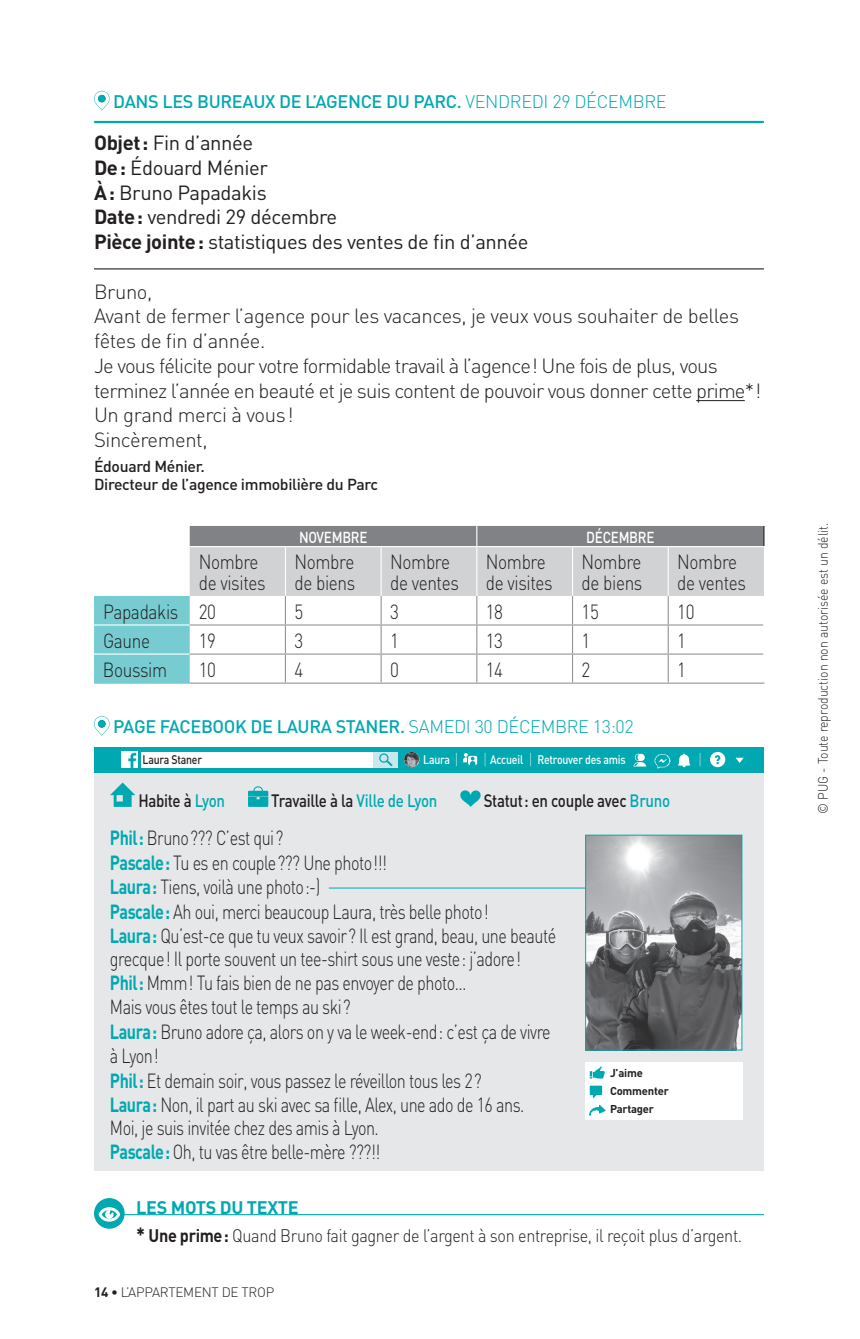
<style>
.page{position:relative;width:860px;height:1339px;background:#fff}
.page>*{position:absolute;margin:0;border:0;box-sizing:border-box;transform-origin:0 0}
.t1{font:300 20.25px/24.5px "DIN";letter-spacing:-.03em;color:#231f20;scale:.8 1}
.t2{font:300 20.25px/24.8px "DIN";letter-spacing:-.03em;color:#231f20}
.t3{font:300 20.25px/20.2px "DIN";letter-spacing:-.03em;color:#231f20;scale:.85 1}
.t4{font:20.25px/24.8px "DIN";letter-spacing:-.02em;color:#231f20}
.t5{font:500 18px "DIN";letter-spacing:-.02em;color:#00a9b1}
.t6{font:300 18px/27.7px "DIN";letter-spacing:-.02em;color:#231f20;scale:.9 1}
.t7{font:500 17.78px "DIN";letter-spacing:-.02em;color:#231f20;scale:.85 1}
.t8{font:500 15.75px/18px "DIN";letter-spacing:-.02em;color:#231f20}
.t9{font:500 15.75px "DIN";letter-spacing:-.02em;color:#fff;scale:.85 1}
.t10{font:300 13.5px "DIN";color:#231f20;scale:.9 1}
.t11{font:300 13.5px "DIN";letter-spacing:-.02em;color:#231f20}
.t12{font:500 12.38px "DIN";letter-spacing:-.02em;color:#fff;scale:.85 1}
.t13{font:500 12.38px "DIN";letter-spacing:-.02em;color:#231f20;scale:.85 1}
.t14{font:700 11.25px/18px "DIN";letter-spacing:-.02em;color:#231f20}
.s1{font-weight:300}
.s2{font-weight:700}
.s3{color:#00a9b1}
.s4{font-weight:700;color:#00a9b1}
.s5{font-weight:700;font-size:20.25px}
.s6{font-weight:500}
</style>
<div class="page">
<hr style="left:105px;top:1214px;width:659px;height:1px;background:#00a9b1">
<div style="left:94px;top:1198px;width:31px;height:30px;background:#00a9b1;border-radius:50%"></div>
<svg style="left:98px;top:1207px;width:22px;height:14px"></svg>
<svg style="left:94px;top:526px;width:670px;height:157px"></svg>
<hr style="left:94px;top:682px;width:96px;height:1px;background:#76ccd1">
<div style="left:94px;top:747px;width:670px;height:423px;background:#e6e7e9"></div>
<img style="left:587px;top:837px;width:153px;height:211px">
<div style="left:585px;top:835px;width:157px;height:215px;border:1px solid #00a9b1"></div>
<svg style="left:110px;top:782px;width:25px;height:25px"></svg>
<svg style="left:248px;top:786px;width:20px;height:21px"></svg>
<svg style="left:460px;top:790px;width:21px;height:17px"></svg>
<hr style="left:94px;top:268px;width:670px;height:1px;background:#231f20">
<hr style="left:696px;top:400px;width:49px;height:1px;background:#231f20">
<hr style="left:95px;top:121px;width:668px;height:2px;background:#00a9b1">
<hr style="left:329px;top:887px;width:256px;height:1px;background:#00a9b1">
<div style="left:585px;top:1062px;width:158px;height:57px;background:#fff"></div>
<svg style="left:590px;top:1066px;width:15px;height:12px"></svg>
<svg style="left:590px;top:1085px;width:12px;height:13px"></svg>
<svg style="left:590px;top:1104px;width:16px;height:16px"></svg>
<svg style="left:94px;top:91px;width:16px;height:19px"></svg>
<svg style="left:94px;top:716px;width:16px;height:20px"></svg>
<div style="left:94px;top:747px;width:670px;height:25px;background:#00a9b1"></div>
<div style="left:141px;top:752px;width:256px;height:15px;background:#fff"></div>
<img style="left:404px;top:752px;width:15px;height:15px;border-radius:8px">
<div style="left:710px;top:752px;width:15px;height:15px;background:#fff;border-radius:50%"></div>
<img style="left:122px;top:752px;width:15px;height:15px">
<svg style="left:715px;top:755px;width:5px;height:9px"></svg>
<svg style="left:456px;top:753px;width:1px;height:13px"></svg>
<svg style="left:484px;top:753px;width:1px;height:13px"></svg>
<svg style="left:530px;top:753px;width:1px;height:13px"></svg>
<svg style="left:699px;top:753px;width:1px;height:13px"></svg>
<svg style="left:633px;top:753px;width:13px;height:13px"></svg>
<div style="left:373px;top:752px;width:24px;height:15px;background:#c8e8eb"></div>
<svg style="left:379px;top:753px;width:14px;height:13px"></svg>
<div style="left:467px;top:755px;width:11px;height:11px;border:1px solid #00a9b1;border-radius:3px"></div>
<svg style="left:463px;top:753px;width:12px;height:12px"></svg>
<svg style="left:678px;top:753px;width:12px;height:14px"></svg>
<img style="left:655px;top:754px;width:15px;height:14px">
<svg style="left:735px;top:757px;width:8px;height:6px"></svg>
<p class="t5" style="left:113px;top:90px;width:555px">DANS LES BUREAUX DE L’AGENCE DU PARC. <span class="s1">VENDREDI 29 DÉCEMBRE</span></p>
<p class="t4" style="left:94px;top:130px;width:436px"><span class="s2">Objet:</span> Fin d’année<br><span class="s2">De:</span> Édouard Ménier<br><span class="s2">À:</span> Bruno Papadakis<br><span class="s2">Date:</span> vendredi 29 décembre<br><span class="s2">Pièce jointe:</span> statistiques des ventes de fin d’année</p>
<p class="t2" style="left:94px;top:279px;width:669px">Bruno,<br>Avant de fermer l’agence pour les vacances, je veux vous souhaiter de belles fêtes de fin d’année.<br>Je vous félicite pour votre formidable travail à l’agence! Une fois de plus, vous terminez l’année en beauté et je suis content de pouvoir vous donner cette prime*!<br>Un grand merci à vous!<br>Sincèrement,</p>
<p class="t8" style="left:94px;top:456px;width:286px">Édouard Ménier.<br>Directeur de l’agence immobilière du Parc</p>
<p class="t9" style="left:299px;top:527px;width:82px">NOVEMBRE</p>
<p class="t9" style="left:586px;top:527px;width:82px">DÉCEMBRE</p>
<p class="t3" style="left:199px;top:552px;width:80px">Nombre de visites</p>
<p class="t3" style="left:294px;top:552px;width:73px">Nombre de biens</p>
<p class="t3" style="left:390px;top:552px;width:82px">Nombre de ventes</p>
<p class="t3" style="left:486px;top:552px;width:80px">Nombre de visites</p>
<p class="t3" style="left:581px;top:552px;width:73px">Nombre de biens</p>
<p class="t3" style="left:677px;top:552px;width:82px">Nombre de ventes</p>
<p class="t3" style="left:103px;top:601px;width:134px">Papadakis 20</p>
<p class="t3" style="left:294px;top:601px;width:12px">5</p>
<p class="t3" style="left:390px;top:601px;width:12px">3</p>
<p class="t3" style="left:486px;top:601px;width:22px">18</p>
<p class="t3" style="left:581px;top:601px;width:22px">15</p>
<p class="t3" style="left:677px;top:601px;width:22px">10</p>
<p class="t3" style="left:103px;top:630px;width:57px">Gaune</p>
<p class="t3" style="left:199px;top:630px;width:22px">19</p>
<p class="t3" style="left:294px;top:630px;width:12px">3</p>
<p class="t3" style="left:390px;top:630px;width:12px">1</p>
<p class="t3" style="left:486px;top:630px;width:22px">13</p>
<p class="t3" style="left:581px;top:630px;width:12px">1</p>
<p class="t3" style="left:677px;top:630px;width:12px">1</p>
<p class="t3" style="left:103px;top:659px;width:77px">Boussim</p>
<p class="t3" style="left:199px;top:659px;width:22px">10</p>
<p class="t3" style="left:294px;top:659px;width:12px">4</p>
<p class="t3" style="left:390px;top:659px;width:12px">0</p>
<p class="t3" style="left:486px;top:659px;width:22px">14</p>
<p class="t3" style="left:581px;top:659px;width:12px">2</p>
<p class="t3" style="left:677px;top:659px;width:12px">1</p>
<p class="t5" style="left:113px;top:715px;width:522px">PAGE FACEBOOK DE LAURA STANER. <span class="s1">SAMEDI 30 DÉCEMBRE 13:02</span></p>
<p class="t13" style="left:142px;top:751px;width:71px">Laura Staner</p>
<p class="t12" style="left:423px;top:751px;width:33px">Laura</p>
<p class="t12" style="left:490px;top:751px;width:161px">Accueil Retrouver des amis</p>
<p class="t7" style="left:138px;top:789px;width:104px">Habite à <span class="s3">Lyon</span></p>
<p class="t7" style="left:271px;top:789px;width:197px">Travaille à la <span class="s3">Ville de Lyon</span></p>
<p class="t7" style="left:484px;top:789px;width:221px">Statut: en couple avec <span class="s3">Bruno</span></p>
<p class="t1" style="left:110px;top:825px;width:559px"><span class="s4">Phil:</span> Bruno??? C’est qui?<br><span class="s4">Pascale:</span> Tu es en couple??? Une photo!!!<br><span class="s4">Laura:</span> Tiens, voilà une photo:-)<br><span class="s4">Pascale:</span> Ah oui, merci beaucoup Laura, très belle photo!<br><span class="s4">Laura:</span> Qu’est-ce que tu veux savoir? Il est grand, beau, une beauté</p>
<p class="t1" style="left:110px;top:945px;width:552px">grecque! Il porte souvent un tee-shirt sous une veste: j’adore!<br><span class="s4">Phil:</span> Mmm! Tu fais bien de ne pas envoyer de photo…<br>Mais vous êtes tout le temps au ski?<br><span class="s4">Laura:</span> Bruno adore ça, alors on y va le week-end: c’est ça de vivre à Lyon!<br><span class="s4">Phil:</span> Et demain soir, vous passez le réveillon tous les 2?<br><span class="s4">Laura:</span> Non, il part au ski avec sa fille, Alex, une ado de 16 ans.</p>
<p class="t1" style="left:110px;top:1114px;width:339px">Moi, je suis invitée chez des amis à Lyon.<br><span class="s4">Pascale:</span> Oh, tu vas être belle-mère ???!!</p>
<p class="t14" style="left:610px;top:1063px;width:60px">J’aime<br>Commenter<br>Partager</p>
<p class="t6" style="left:136px;top:1193px;width:675px"><span class="s4">LES MOTS DU TEXTE<br></span><span class="s5">*</span> <span class="s2">Une prime:</span> Quand Bruno fait gagner de l’argent à son entreprise, il reçoit plus d’argent.</p>
<p class="t11" style="left:94px;top:1283px;width:182px"><span class="s2">14</span> <span class="s6">•</span> L’APPARTEMENT DE TROP</p>
<p class="t10" style="left:814px;top:813px;width:325px;rotate:-90deg">© PUG - Toute reproduction non autorisée est un délit.</p>
</div>
